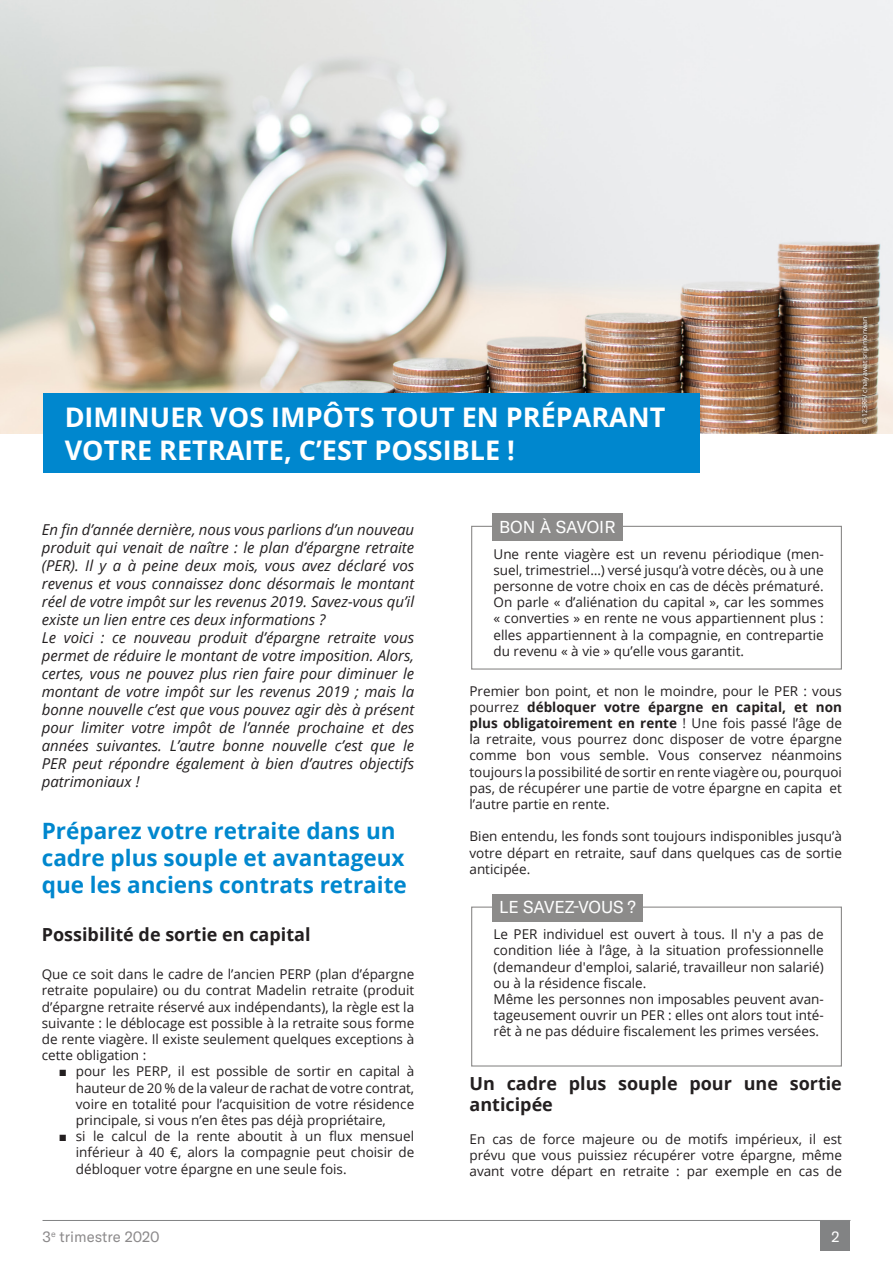
<style>
.page{position:relative;width:893px;height:1263px;background:#fff}
.page>*{position:absolute;margin:0;border:0;box-sizing:border-box;transform-origin:0 0}
.t1{font:700 27px/32.4px "Open Sans";color:#fff}
.PUCE_CARRE{font:700 22.5px/27px "Open Sans";color:#0087ce}
.PUCE_CARRE-2{font:700 18px/21.6px "Open Sans";color:#231f20}
.t2{font:16.95px "GT America";color:#fff}
.PUCE_CARRE-3{font:italic 15px/18px "Open Sans";color:#231f20;text-align:justify}
.t3{font:15px "GT America";color:#8c8a8b}
.t4{font:15px "GT America";color:#fff}
.PUCE_CARRE-4{font:13.5px/16.2px "Open Sans";color:#231f20;text-align:justify}
.PUCE_CARRE-5{font:6.9px "Open Sans";color:#fff}
.s1{font-family:"Arial"}
.s2{font-weight:700}
</style>
<div class="page">
<div style="left:820px;top:1221px;width:30px;height:29px;background:#828384"></div>
<hr style="left:43px;top:1220px;width:807px;height:1px;background:#828384">
<img style="left:0;top:0;width:893px;height:433px">
<div style="left:43px;top:393px;width:656px;height:80px;background:#0087ce"></div>
<div style="left:471px;top:526px;width:371px;height:144px;border:1px solid #8c8b8a"></div>
<div style="left:492px;top:513px;width:130px;height:28px;background:#8c8b8a"></div>
<div style="left:471px;top:906px;width:371px;height:160px;border:1px solid #8c8b8a"></div>
<div style="left:492px;top:894px;width:151px;height:27px;background:#8c8b8a"></div>
<div style="left:860px;top:315px;width:11px;height:111px;background:#231f20;opacity:.21"></div>
<p class="t1" style="left:65px;top:401px;width:602px">DIMINUER VOS IMPÔTS TOUT EN PRÉPARANT<br>VOTRE RETRAITE, C’EST POSSIBLE !</p>
<p class="PUCE_CARRE-5" style="left:860px;top:424px;width:109px;rotate:-90deg">© 123RF/ chaiyawat sripimonwan</p>
<p class="PUCE_CARRE-3" style="left:42px;top:520px;width:374px">En fin d’année dernière, nous vous parlions d’un nouveau produit qui venait de naître : le plan d’épargne retraite (PER). Il y a à peine deux mois, vous avez déclaré vos revenus et vous connaissez donc désormais le montant réel de votre impôt sur les revenus 2019. Savez-vous qu’il existe un lien entre ces deux informations ?</p>
<p class="PUCE_CARRE-3" style="left:42px;top:628px;width:374px">Le voici : ce nouveau produit d’épargne retraite vous permet de réduire le montant de votre imposition. Alors, certes, vous ne pouvez plus rien faire pour diminuer le montant de votre impôt sur les revenus 2019 ; mais la bonne nouvelle c’est que vous pouvez agir dès à présent pour limiter votre impôt de l’année prochaine et des années suivantes. L’autre bonne nouvelle c’est que le PER peut répondre également à bien d’autres objectifs patrimoniaux !</p>
<p class="PUCE_CARRE" style="left:42px;top:816px;width:366px">Préparez votre retraite dans un cadre plus souple et avantageux que les anciens contrats retraite</p>
<p class="PUCE_CARRE-2" style="left:42px;top:923px;width:270px">Possibilité de sortie en capital</p>
<p class="PUCE_CARRE-4" style="left:42px;top:966px;width:374px">Que ce soit dans le cadre de l’ancien PERP (plan d’épargne retraite populaire) ou du contrat Madelin retraite (produit d’épargne retraite réservé aux indépendants), la règle est la suivante : le déblocage est possible à la retraite sous forme de rente viagère. Il existe seulement quelques exceptions à cette obligation :</p>
<p class="PUCE_CARRE-4" style="left:76px;top:1063px;width:340px;text-indent:-17px"><span class="s1">■</span> pour les PERP, il est possible de sortir en capital à hauteur de 20 % de la valeur de rachat de votre contrat, voire en totalité pour l’acquisition de votre résidence principale, si vous n’en êtes pas déjà propriétaire,</p>
<p class="PUCE_CARRE-4" style="left:76px;top:1128px;width:340px;text-indent:-17px"><span class="s1">■</span> si le calcul de la rente aboutit à un flux mensuel inférieur à 40 €, alors la compagnie peut choisir de débloquer votre épargne en une seule fois.</p>
<p class="t2" style="left:499px;top:516px;width:118px">BON À SAVOIR</p>
<p class="PUCE_CARRE-4" style="left:493px;top:545px;width:332px">Une rente viagère est un revenu périodique (men&shy;suel, trimestriel…) versé jusqu’à votre décès, ou à une personne de votre choix en cas de décès prématuré.<br>On parle « d’aliénation du capital », car les sommes « converties » en rente ne vous appartiennent plus : elles appartiennent à la compagnie, en contrepartie du revenu « à vie » qu’elle vous garantit.</p>
<p class="PUCE_CARRE-4" style="left:469px;top:682px;width:374px">Premier bon point, et non le moindre, pour le PER : vous pourrez <span class="s2">débloquer votre épargne en capital, et non plus obligatoirement en rente</span> ! Une fois passé l’âge de la retraite, vous pourrez donc disposer de votre épargne comme bon vous semble. Vous conservez néanmoins toujours la possibilité de sortir en rente viagère ou, pourquoi pas, de récupérer une partie de votre épargne en capita et l’autre partie en rente.</p>
<p class="PUCE_CARRE-4" style="left:469px;top:828px;width:374px">Bien entendu, les fonds sont toujours indisponibles jusqu’à votre départ en retraite, sauf dans quelques cas de sortie anticipée.</p>
<p class="t2" style="left:499px;top:897px;width:138px">LE SAVEZ-VOUS ?</p>
<p class="PUCE_CARRE-4" style="left:493px;top:926px;width:332px">Le PER individuel est ouvert à tous. Il n'y a pas de condition liée à l’âge, à la situation professionnelle (demandeur d'emploi, salarié, travailleur non salarié) ou à la résidence fiscale.</p>
<p class="PUCE_CARRE-4" style="left:493px;top:991px;width:332px">Même les personnes non imposables peuvent avan&shy;tageusement ouvrir un PER : elles ont alors tout inté&shy;rêt à ne pas déduire fiscalement les primes versées.</p>
<p class="PUCE_CARRE-2" style="left:469px;top:1072px;width:374px">Un cadre plus souple pour une sortie anticipée</p>
<p class="PUCE_CARRE-4" style="left:469px;top:1130px;width:374px">En cas de force majeure ou de motifs impérieux, il est prévu que vous puissiez récupérer votre épargne, même avant votre départ en retraite : par exemple en cas de</p>
<p class="t3" style="left:43px;top:1228px;width:119px">3<sup>e</sup> trimestre 2020</p>
<p class="t4" style="left:831px;top:1227px;width:10px">2</p>
</div>
